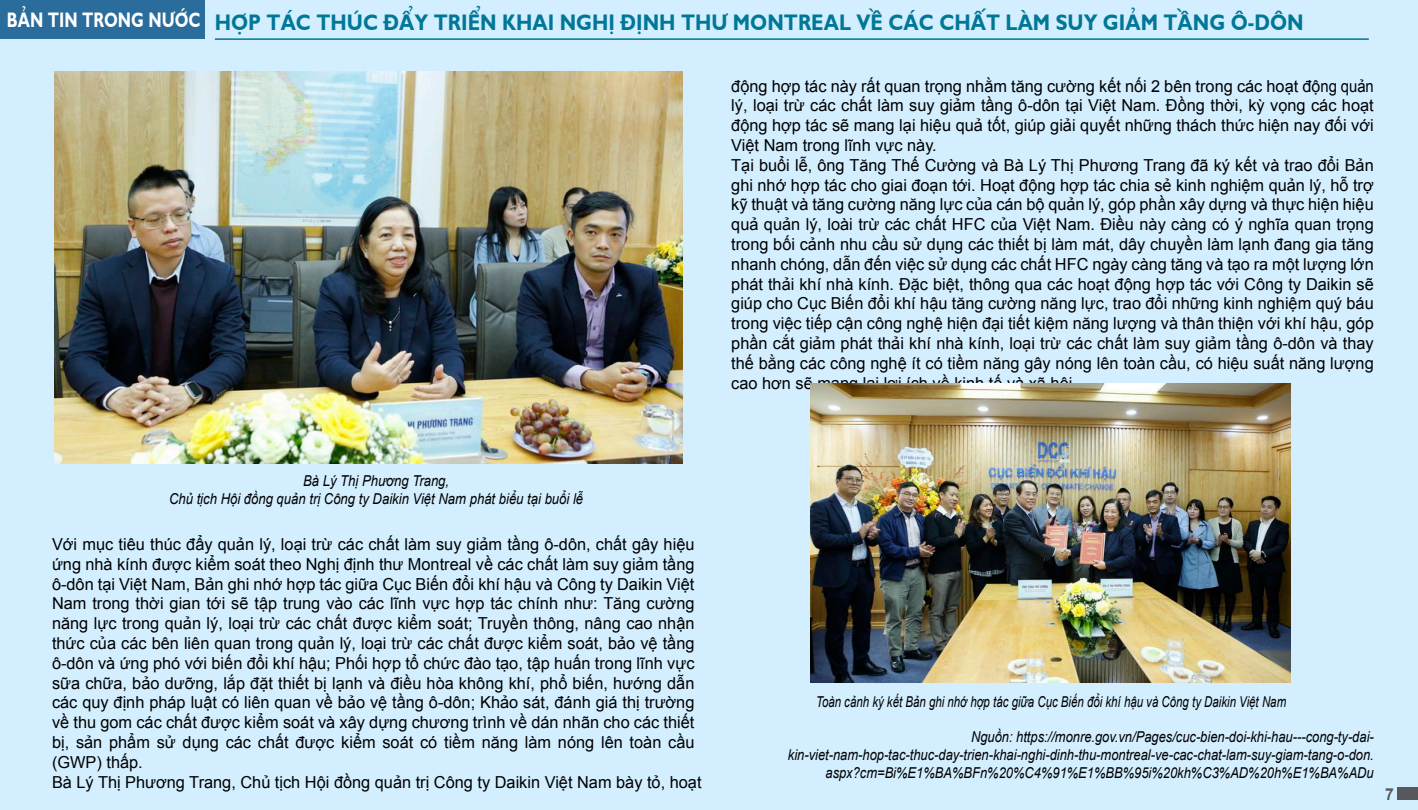
<style>
.page{position:relative;width:1418px;height:810px;background:#d3efff}
.page>*{position:absolute;margin:0;border:0;box-sizing:border-box;transform-origin:0 0}
.t1{font:700 22.5px "SFU Gill Sans";color:#007797;scale:.87 1}
.t2{font:700 21px "SFU Gill Sans";color:#fff;scale:.75 1}
.t3{font:16.5px/19.8px "Arial";color:#000}
.t4{font:700 16.5px "Arial";color:#57585b;scale:.95 1}
.t5{font:italic 15px/18px "Arial";color:#000;text-align:right;scale:.86 1}
.t6{font:italic 15px/18px "Arial";color:#000;text-align:center;scale:.87 1}
.t7{font:italic 15px "Arial";color:#000;scale:.76 1}
</style>
<div class="page">
<div style="left:1397px;top:788px;width:21px;height:12px;background:#57585b"></div>
<div style="left:0;top:0;width:204px;height:39px;background:#2a6c9c"></div>
<img style="left:55px;top:71px;width:627px;height:393px">
<img style="left:811px;top:383px;width:479px;height:300px">
<hr style="left:215px;top:38px;width:1153px;height:2px;background:#007797">
<p class="t2" style="left:7px;top:3px;width:260px">BẢN TIN TRONG NƯỚC</p>
<h1 class="t1" style="left:215px;top:4px;width:1253px">HỢP TÁC THÚC ĐẨY TRIỂN KHAI NGHỊ ĐỊNH THƯ MONTREAL VỀ CÁC CHẤT LÀM SUY GIẢM TẦNG Ô-DÔN</h1>
<p class="t3" style="left:731px;top:76px;width:644px">động hợp tác này rất quan trọng nhằm tăng cường kết nối 2 bên trong các hoạt động quản lý, loại trừ các chất làm suy giảm tầng ô-dôn tại Việt Nam. Đồng thời, kỳ vọng các hoạt động hợp tác sẽ mang lại hiệu quả tốt, giúp giải quyết những thách thức hiện nay đối với Việt Nam trong lĩnh vực này.<br>Tại buổi lễ, ông Tăng Thế Cường và Bà Lý Thị Phương Trang đã ký kết và trao đổi Bản ghi nhớ hợp tác cho giai đoạn tới. Hoạt động hợp tác chia sẻ kinh nghiệm quản lý, hỗ trợ kỹ thuật và tăng cường năng lực của cán bộ quản lý, góp phần xây dựng và thực hiện hiệu quả quản lý, loài trừ các chất HFC của Việt Nam. Điều này càng có ý nghĩa quan trọng trong bối cảnh nhu cầu sử dụng các thiết bị làm mát, dây chuyền làm lạnh đang gia tăng nhanh chóng, dẫn đến việc sử dụng các chất HFC ngày càng tăng và tạo ra một lượng lớn phát thải khí nhà kính. Đặc biệt, thông qua các hoạt động hợp tác với Công ty Daikin sẽ giúp cho Cục Biến đổi khí hậu tăng cường năng lực, trao đổi những kinh nghiệm quý báu trong việc tiếp cận công nghệ hiện đại tiết kiệm năng lượng và thân thiện với khí hậu, góp phần cắt giảm phát thải khí nhà kính, loại trừ các chất làm suy giảm tầng ô-dôn và thay thế bằng các công nghệ ít có tiềm năng gây nóng lên toàn cầu, có hiệu suất năng lượng cao hơn sẽ mang lại lợi ích về kinh tế và xã hội.</p>
<p class="t6" style="left:169px;top:472px;width:477px">Bà Lý Thị Phương Trang,<br>Chủ tịch Hội đồng quản trị Công ty Daikin Việt Nam phát biểu tại buổi lễ</p>
<p class="t3" style="left:52px;top:534px;width:651px">Với mục tiêu thúc đẩy quản lý, loại trừ các chất làm suy giảm tầng ô-dôn, chất gây hiệu ứng nhà kính được kiểm soát theo Nghị định thư Montreal về các chất làm suy giảm tầng ô-dôn tại Việt Nam, Bản ghi nhớ hợp tác giữa Cục Biến đổi khí hậu và Công ty Daikin Việt Nam trong thời gian tới sẽ tập trung vào các lĩnh vực hợp tác chính như: Tăng cường năng lực trong quản lý, loại trừ các chất được kiểm soát; Truyền thông, nâng cao nhận thức của các bên liên quan trong quản lý, loại trừ các chất được kiểm soát, bảo vệ tầng ô-dôn và ứng phó với biến đổi khí hậu; Phối hợp tổ chức đào tạo, tập huấn trong lĩnh vực sữa chữa, bảo dưỡng, lắp đặt thiết bị lạnh và điều hòa không khí, phổ biến, hướng dẫn các quy định pháp luật có liên quan về bảo vệ tầng ô-dôn; Khảo sát, đánh giá thị trường về thu gom các chất được kiểm soát và xây dựng chương trình về dán nhãn cho các thiết bị, sản phẩm sử dụng các chất được kiểm soát có tiềm năng làm nóng lên toàn cầu (GWP) thấp.<br>Bà Lý Thị Phương Trang, Chủ tịch Hội đồng quản trị Công ty Daikin Việt Nam bày tỏ, hoạt</p>
<p class="t7" style="left:816px;top:692px;width:620px">Toàn cảnh ký kết Bản ghi nhớ hợp tác giữa Cục Biến đổi khí hậu và Công ty Daikin Việt Nam</p>
<p class="t5" style="left:788px;top:727px;width:683px">Nguồn: https://monre.gov.vn/Pages/cuc-bien-doi-khi-hau---cong-ty-dai&shy;kin-viet-nam-hop-tac-thuc-day-trien-khai-nghi-dinh-thu-montreal-ve-cac-chat-lam-suy-giam-tang-o-don. aspx?cm=Bi%E1%BA%BFn%20%C4%91%E1%BB%95i%20kh%C3%AD%20h%E1%BA%ADu</p>
<p class="t4" style="left:1385px;top:784px;width:11px">7</p>
</div>
